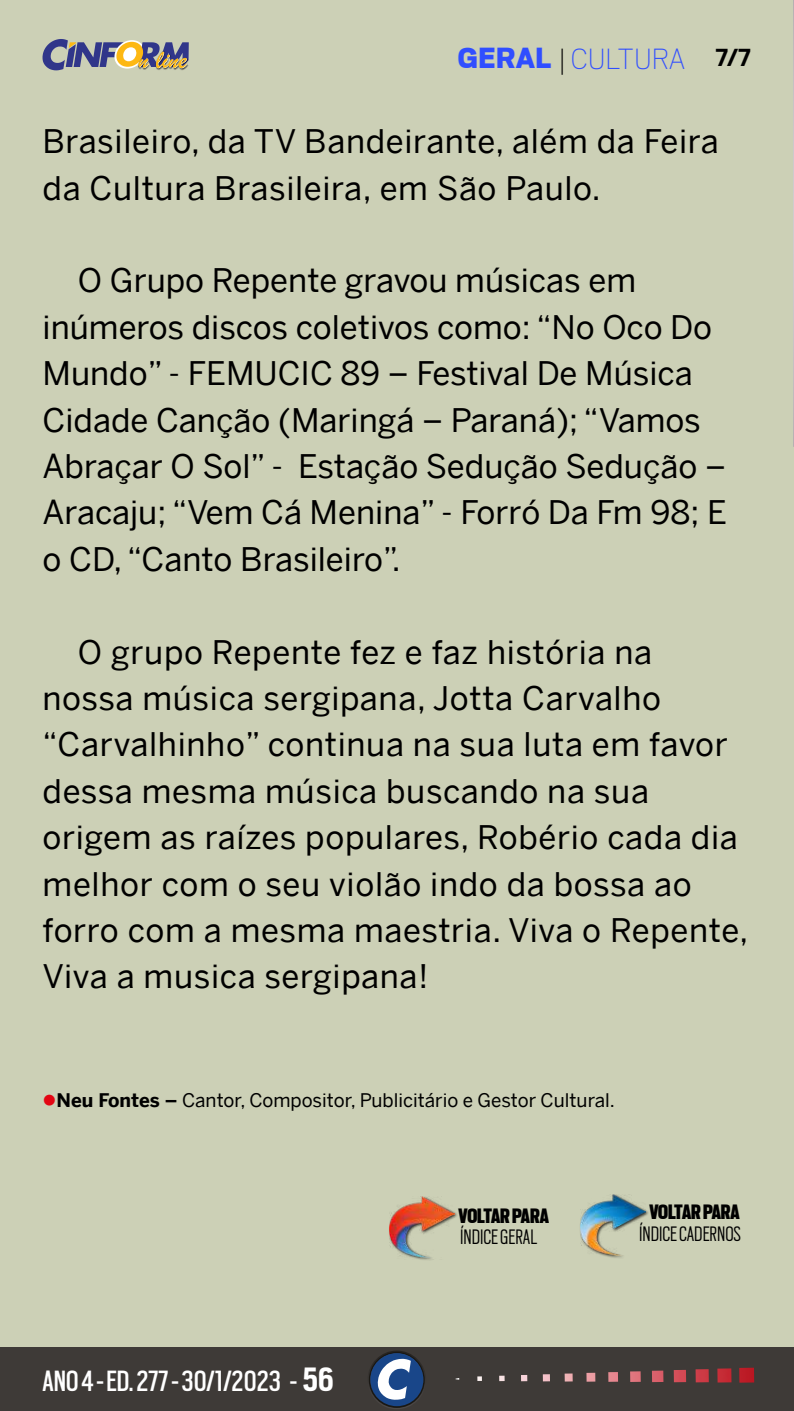
<style>
.page{position:relative;width:794px;height:1411px;background:#fff}
.page>*{position:absolute;margin:0;border:0;box-sizing:border-box;transform-origin:0 0}
.t1{font:32.5px/46.4px "Benton Sans";letter-spacing:.01em;color:#000}
.t2{font:32.5px "Scout Cond";color:#fff}
.t3{font:100 32.5px "Scout";color:#304eff}
.t4{font:300 23.25px "Scout Cond";color:#000}
.t5{font:900 23.25px "Scout Cond";letter-spacing:-.005em;color:#000}
.t6{font:18.75px "Benton Sans";color:#000}
.s1{font-weight:900}
.s2{color:#000}
.s3{font-weight:700;font-size:27.5px;color:#000}
.s4{color:#e30613}
.s5{font-weight:700}
.s6{font-weight:700;font-size:37.5px}
</style>
<div class="page">
<div style="left:0;top:0;width:794px;height:1410px;background:#ccd0b6"></div>
<svg style="left:43px;top:39px;width:146px;height:31px"></svg>
<div style="left:0;top:1347px;width:794px;height:63px;background:#3e3a37"></div>
<img style="left:739px;top:1367px;width:15px;height:15px">
<img style="left:717px;top:1368px;width:14px;height:14px">
<img style="left:695px;top:1369px;width:14px;height:13px">
<svg style="left:674px;top:1369px;width:12px;height:13px"></svg>
<svg style="left:652px;top:1370px;width:11px;height:11px"></svg>
<svg style="left:630px;top:1371px;width:11px;height:10px"></svg>
<svg style="left:608px;top:1372px;width:10px;height:9px"></svg>
<svg style="left:586px;top:1372px;width:9px;height:9px"></svg>
<svg style="left:564px;top:1373px;width:8px;height:8px"></svg>
<svg style="left:543px;top:1374px;width:7px;height:7px"></svg>
<svg style="left:521px;top:1375px;width:6px;height:6px"></svg>
<svg style="left:499px;top:1375px;width:5px;height:5px"></svg>
<svg style="left:477px;top:1376px;width:5px;height:4px"></svg>
<svg style="left:367px;top:1350px;width:59px;height:59px"></svg>
<svg style="left:369px;top:1351px;width:56px;height:56px"></svg>
<div style="left:370px;top:1352px;width:53px;height:53px;background:#194689;border-radius:50%"></div>
<svg style="left:377px;top:1358px;width:34px;height:41px"></svg>
<img style="left:793px;top:0;width:1px;height:447px">
<div style="left:389px;top:1195px;width:69px;height:65px;background:#000;opacity:.75"></div>
<img style="left:389px;top:1196px;width:65px;height:63px">
<div style="left:579px;top:1194px;width:71px;height:64px;background:#000;opacity:.75"></div>
<img style="left:580px;top:1194px;width:66px;height:62px">
<p class="t3" style="left:458px;top:37px;width:295px"><span class="s1">GERAL</span> <span class="s2">|</span> CULTURA <span class="s3">7/7</span></p>
<p class="t1" style="left:43px;top:118px;width:678px">Brasileiro, da TV Bandeirante, além da Feira da Cultura Brasileira, em São Paulo.</p>
<p class="t1" style="left:43px;top:257px;width:686px;text-indent:35px">O Grupo Repente gravou músicas em inúmeros discos coletivos como: “No Oco Do Mundo” - FEMUCIC 89 – Festival De Música Cidade Canção (Maringá – Paraná); “Vamos Abraçar O Sol” - Estação Sedução Sedução – Aracaju; “Vem Cá Menina” - Forró Da Fm 98; E o CD, “Canto Brasileiro”.</p>
<p class="t1" style="left:43px;top:628px;width:707px;text-indent:35px">O grupo Repente fez e faz história na nossa música sergipana, Jotta Carvalho “Carvalhinho” continua na sua luta em favor dessa mesma música buscando na sua origem as raízes populares, Robério cada dia melhor com o seu violão indo da bossa ao forro com a mesma maestria. Viva o Repente, Viva a musica sergipana!</p>
<p class="t6" style="left:43px;top:1088px;width:574px"><span class="s4">●</span><span class="s5">Neu Fontes –</span> Cantor, Compositor, Publicitário e Gestor Cultural.</p>
<p class="t5" style="left:458px;top:1204px;width:92px">VOLTAR PARA</p>
<p class="t4" style="left:460px;top:1221px;width:78px">ÍNDICE GERAL</p>
<p class="t5" style="left:649px;top:1200px;width:92px">VOLTAR PARA</p>
<p class="t4" style="left:639px;top:1218px;width:103px">ÍNDICE CADERNOS</p>
<p class="t2" style="left:43px;top:1359px;width:292px">ANO 4 - ED. 277 - 30/1/2023 - <span class="s6">56</span></p>
</div>
